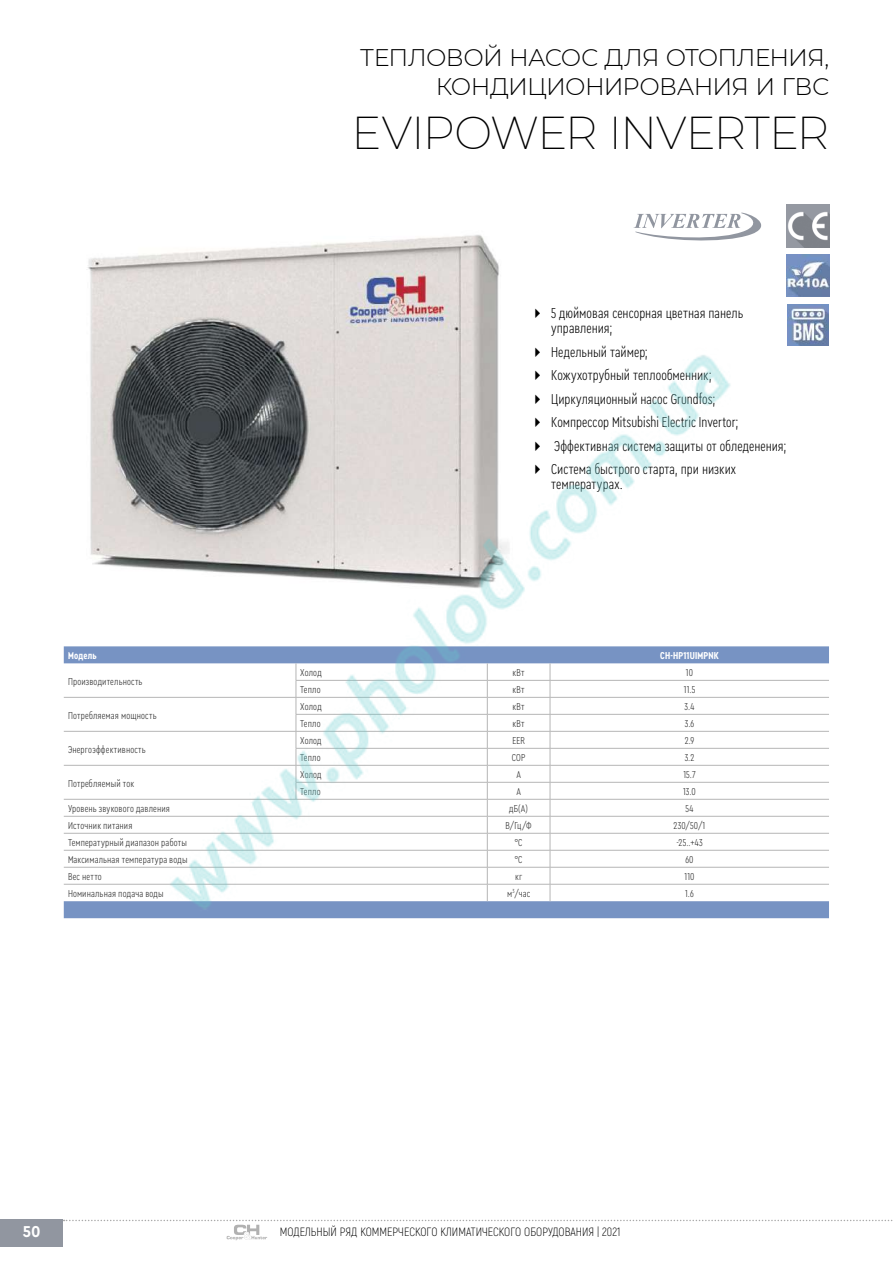
<style>
.page{position:relative;width:893px;height:1263px;background:#fff}
.page>*{position:absolute;margin:0;border:0;box-sizing:border-box;transform-origin:0 0}
.t1{font:200 45px "Montserrat";letter-spacing:-.03em;color:#000}
.t2{font:300 24px/28.8px "Montserrat";letter-spacing:-.03em;color:#000;text-align:right}
.t3{font:700 16.5px "Cera Compact Pro";color:#fff}
.t4{font:300 15px/23.5px "Cera Condensed Pro";color:#000}
.t5{font:300 12px "Akrobat";color:#000}
.t6{font:300 10.5px "Cera Condensed Pro";letter-spacing:.015em;color:#292929}
.t7{font:700 10.5px "Cera Condensed Pro";letter-spacing:.015em;color:#fff}
</style>
<div class="page">
<svg style="left:64px;top:1220px;width:829px;height:20px"></svg>
<div style="left:0;top:1219px;width:62px;height:28px;background:#9196a0"></div>
<svg style="left:635px;top:213px;width:126px;height:22px"></svg>
<img style="left:787px;top:204px;width:43px;height:43px">
<img style="left:788px;top:304px;width:40px;height:41px">
<img style="left:787px;top:254px;width:42px;height:43px">
<img style="left:88px;top:255px;width:54px;height:313px">
<svg style="left:64px;top:646px;width:765px;height:272px"></svg>
<hr style="left:550px;top:680px;width:279px;height:1px;background:#b6b6b6">
<hr style="left:64px;top:697px;width:232px;height:1px;background:#b6b6b6">
<hr style="left:550px;top:697px;width:279px;height:1px;background:#b6b6b6">
<hr style="left:550px;top:714px;width:279px;height:1px;background:#b6b6b6">
<hr style="left:64px;top:731px;width:232px;height:1px;background:#b6b6b6">
<hr style="left:550px;top:731px;width:279px;height:1px;background:#b6b6b6">
<hr style="left:550px;top:748px;width:279px;height:1px;background:#b6b6b6">
<hr style="left:64px;top:765px;width:232px;height:1px;background:#b6b6b6">
<hr style="left:550px;top:765px;width:279px;height:1px;background:#b6b6b6">
<hr style="left:550px;top:782px;width:279px;height:1px;background:#b6b6b6">
<hr style="left:64px;top:799px;width:232px;height:1px;background:#b6b6b6">
<hr style="left:550px;top:799px;width:279px;height:1px;background:#b6b6b6">
<hr style="left:64px;top:816px;width:232px;height:1px;background:#b6b6b6">
<hr style="left:550px;top:816px;width:279px;height:1px;background:#b6b6b6">
<hr style="left:64px;top:833px;width:232px;height:1px;background:#b6b6b6">
<hr style="left:550px;top:833px;width:279px;height:1px;background:#b6b6b6">
<hr style="left:64px;top:850px;width:232px;height:1px;background:#b6b6b6">
<hr style="left:550px;top:850px;width:279px;height:1px;background:#b6b6b6">
<hr style="left:64px;top:867px;width:232px;height:1px;background:#b6b6b6">
<hr style="left:550px;top:867px;width:279px;height:1px;background:#b6b6b6">
<hr style="left:64px;top:884px;width:232px;height:1px;background:#b6b6b6">
<hr style="left:550px;top:884px;width:279px;height:1px;background:#b6b6b6">
<img style="left:142px;top:227px;width:609px;height:692px">
<svg style="left:536px;top:309px;width:4px;height:9px"></svg>
<svg style="left:536px;top:347px;width:4px;height:10px"></svg>
<svg style="left:536px;top:371px;width:4px;height:9px"></svg>
<svg style="left:536px;top:394px;width:4px;height:10px"></svg>
<svg style="left:536px;top:418px;width:4px;height:9px"></svg>
<svg style="left:536px;top:441px;width:4px;height:10px"></svg>
<svg style="left:536px;top:465px;width:4px;height:9px"></svg>
<h2 class="t2" style="left:360px;top:42px;width:470px">ТЕПЛОВОЙ НАСОС ДЛЯ ОТОПЛЕНИЯ,<br>КОНДИЦИОНИРОВАНИЯ И ГВС</h2>
<h1 class="t1" style="left:352px;top:102px;width:479px">EVIPOWER INVERTER</h1>
<h3 class="t4" style="left:551px;top:305px;width:194px;line-height:15px">5 дюймовая сенсорная цветная панель управления;</h3>
<h3 class="t4" style="left:551px;top:339px;width:237px">Недельный таймер;<br>Кожухотрубный теплообменник; Циркуляционный насос Grundfos;<br>Компрессор Mitsubishi Electric Invertor; Эффективная система защиты от обледенения; Система быстрого старта, при низких</h3>
<h3 class="t4" style="left:551px;top:472px;width:73px">температурах.</h3>
<p class="t7" style="left:68px;top:649px;width:30px">Модель</p>
<p class="t7" style="left:660px;top:649px;width:60px">CH-HP11UIMPNK</p>
<p class="t6" style="left:68px;top:674px;width:76px">Производительность</p>
<p class="t6" style="left:300px;top:666px;width:23px">Холод</p>
<p class="t6" style="left:513px;top:666px;width:14px">кВт</p>
<p class="t6" style="left:686px;top:666px;width:9px">10</p>
<p class="t6" style="left:300px;top:683px;width:22px">Тепло</p>
<p class="t6" style="left:513px;top:683px;width:14px">кВт</p>
<p class="t6" style="left:684px;top:683px;width:13px">11.5</p>
<p class="t6" style="left:68px;top:708px;width:90px">Потребляемая мощность</p>
<p class="t6" style="left:68px;top:742px;width:79px">Энергоэффективность</p>
<p class="t6" style="left:68px;top:776px;width:68px">Потребляемый ток</p>
<p class="t6" style="left:300px;top:700px;width:23px">Холод</p>
<p class="t6" style="left:513px;top:700px;width:14px">кВт</p>
<p class="t6" style="left:685px;top:700px;width:11px">3.4</p>
<p class="t6" style="left:300px;top:716px;width:22px">Тепло</p>
<p class="t6" style="left:513px;top:716px;width:14px">кВт</p>
<p class="t6" style="left:685px;top:716px;width:11px">3.6</p>
<p class="t6" style="left:300px;top:733px;width:23px">Холод</p>
<p class="t6" style="left:512px;top:733px;width:14px">EER</p>
<p class="t6" style="left:685px;top:733px;width:11px">2.9</p>
<p class="t6" style="left:300px;top:750px;width:22px">Тепло</p>
<p class="t6" style="left:512px;top:750px;width:15px">COP</p>
<p class="t6" style="left:685px;top:750px;width:11px">3.2</p>
<p class="t6" style="left:300px;top:767px;width:23px">Холод</p>
<p class="t6" style="left:516px;top:767px;width:6px">А</p>
<p class="t6" style="left:683px;top:767px;width:14px">15.7</p>
<p class="t6" style="left:300px;top:784px;width:22px">Тепло</p>
<p class="t6" style="left:516px;top:784px;width:6px">А</p>
<p class="t6" style="left:683px;top:784px;width:14px">13.0</p>
<p class="t6" style="left:68px;top:801px;width:103px">Уровень звукового давления</p>
<p class="t6" style="left:509px;top:801px;width:20px">дБ(А)</p>
<p class="t6" style="left:685px;top:801px;width:9px">54</p>
<p class="t6" style="left:68px;top:818px;width:66px">Источник питания</p>
<p class="t6" style="left:506px;top:818px;width:28px">В/Гц/Ф</p>
<p class="t6" style="left:674px;top:818px;width:33px">230/50/1</p>
<p class="t6" style="left:68px;top:835px;width:120px">Температурный диапазон работы</p>
<p class="t6" style="left:515px;top:835px;width:9px">°C</p>
<p class="t6" style="left:676px;top:835px;width:28px">-25..+43</p>
<p class="t6" style="left:68px;top:852px;width:121px">Максимальная температура воды</p>
<p class="t6" style="left:515px;top:852px;width:9px">°C</p>
<p class="t6" style="left:685px;top:852px;width:10px">60</p>
<p class="t6" style="left:68px;top:869px;width:35px">Вес нетто</p>
<p class="t6" style="left:515px;top:869px;width:9px">кг</p>
<p class="t6" style="left:684px;top:869px;width:11px">110</p>
<p class="t6" style="left:68px;top:886px;width:97px">Номинальная подача воды</p>
<p class="t6" style="left:507px;top:886px;width:25px">м<sup>3</sup>/час</p>
<p class="t6" style="left:685px;top:886px;width:10px">1.6</p>
<h3 class="t3" style="left:23px;top:1220px;width:19px">50</h3>
<p class="t5" style="left:280px;top:1224px;width:342px">МОДЕЛЬНЫЙ РЯД КОММЕРЧЕСКОГО КЛИМАТИЧЕСКОГО ОБОРУДОВАНИЯ | 2021</p>
</div>
